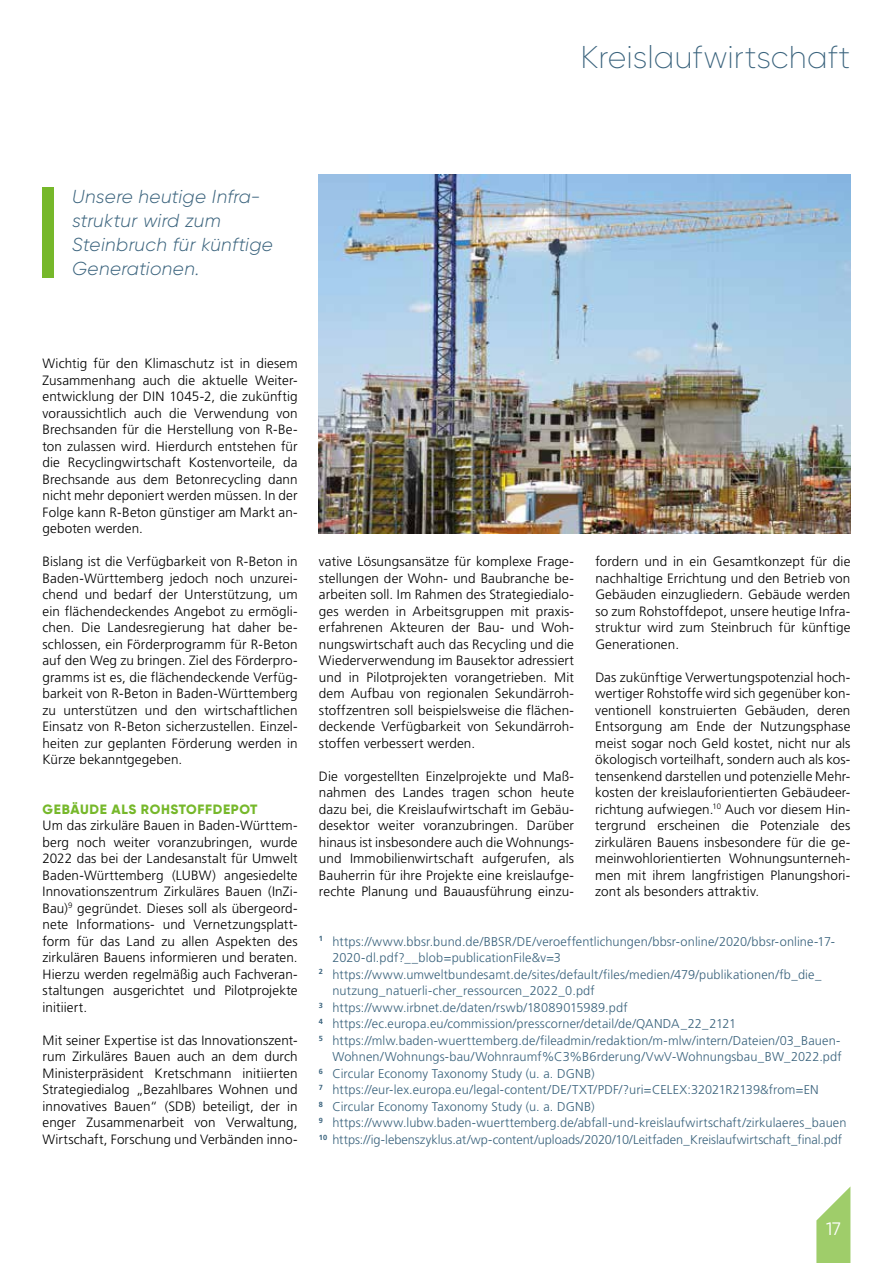
<style>
.page{position:relative;width:893px;height:1263px;background:#fff}
.page>*{position:absolute;margin:0;border:0;box-sizing:border-box;transform-origin:0 0}
.t1{font:200 31.5px "Gilroy";color:#39627c}
.t2{font:italic 300 18.75px/24px "Gilroy";letter-spacing:.02em;color:#39627c}
.t3{font:18px "Gilroy";color:#fff}
.t4{font:300 13.5px/16.5px "Frutiger";letter-spacing:.005em;color:#000;text-align:justify}
.t5{font:800 13.5px "Gilroy";letter-spacing:.05em;color:#76b82a}
.t6{font:300 12.75px "Frutiger";letter-spacing:.01em;color:#39627c}
</style>
<div class="page">
<img style="left:319px;top:174px;width:531px;height:359px">
<div style="left:42px;top:187px;width:11px;height:91px;background:#76b82a"></div>
<svg style="left:816px;top:1187px;width:34px;height:76px"></svg>
<h1 class="t1" style="left:581px;top:37px;width:271px">Kreislaufwirtschaft</h1>
<h2 class="t2" style="left:72px;top:184px;width:202px">Unsere heutige Infra&shy;struktur wird zum<br>Steinbruch für künftige<br>Generationen.</h2>
<p class="t4" style="left:43px;top:355px;width:257px">Wichtig für den Klimaschutz ist in diesem Zusammenhang auch die aktuelle Weiter&shy;entwicklung der DIN 1045-2, die zukünftig voraussichtlich auch die Verwendung von Brechsanden für die Herstellung von R-Be&shy;ton zulassen wird. Hierdurch entstehen für die Recyclingwirtschaft Kostenvorteile, da Brechsande aus dem Betonrecycling dann nicht mehr deponiert werden müssen. In der Folge kann R-Beton günstiger am Markt an&shy;geboten werden.</p>
<p class="t4" style="left:43px;top:553px;width:257px">Bislang ist die Verfügbarkeit von R-Beton in Baden-Württemberg jedoch noch unzurei&shy;chend und bedarf der Unterstützung, um ein flächendeckendes Angebot zu ermögli&shy;chen. Die Landesregierung hat daher be&shy;schlossen, ein Förderprogramm für R-Beton auf den Weg zu bringen. Ziel des Förderpro&shy;gramms ist es, die flächendeckende Verfüg&shy;barkeit von R-Beton in Baden-Württemberg zu unterstützen und den wirtschaftlichen Einsatz von R-Beton sicherzustellen. Einzel&shy;heiten zur geplanten Förderung werden in Kürze bekanntgegeben.</p>
<p class="t5" style="left:43px;top:800px;width:216px">GEBÄUDE ALS ROHSTOFFDEPOT</p>
<p class="t4" style="left:43px;top:817px;width:257px">Um das zirkuläre Bauen in Baden-Württem&shy;berg noch weiter voranzubringen, wurde 2022 das bei der Landesanstalt für Umwelt Baden-Württemberg (LUBW) angesiedelte Innovationszentrum Zirkuläres Bauen (InZi-Bau)<sup>9</sup> gegründet. Dieses soll als übergeord&shy;nete Informations- und Vernetzungsplatt&shy;form für das Land zu allen Aspekten des zirkulären Bauens informieren und beraten.<br>Hierzu werden regelmäßig auch Fachveran&shy;staltungen ausgerichtet und Pilotprojekte initiiert.</p>
<p class="t4" style="left:43px;top:1032px;width:257px">Mit seiner Expertise ist das Innovationszent&shy;rum Zirkuläres Bauen auch an dem durch Ministerpräsident Kretschmann initiierten Strategiedialog „Bezahlbares Wohnen und innovatives Bauen“ (SDB) beteiligt, der in enger Zusammenarbeit von Verwaltung, Wirtschaft, Forschung und Verbänden inno-</p>
<p class="t4" style="left:319px;top:553px;width:257px">vative Lösungsansätze für komplexe Frage&shy;stellungen der Wohn- und Baubranche be&shy;arbeiten soll. Im Rahmen des Strategiedialo&shy;ges werden in Arbeitsgruppen mit praxis&shy;erfahrenen Akteuren der Bau- und Woh&shy;nungswirtschaft auch das Recycling und die Wiederverwendung im Bausektor adressiert und in Pilotprojekten vorangetrieben. Mit dem Aufbau von regionalen Sekundärroh&shy;stoffzentren soll beispielsweise die flächen&shy;deckende Verfügbarkeit von Sekundärroh&shy;stoffen verbessert werden.</p>
<p class="t4" style="left:319px;top:768px;width:257px">Die vorgestellten Einzelprojekte und Maß&shy;nahmen des Landes tragen schon heute dazu bei, die Kreislaufwirtschaft im Gebäu&shy;desektor weiter voranzubringen. Darüber hinaus ist insbesondere auch die Wohnungs&shy;und Immobilienwirtschaft aufgerufen, als Bauherrin für ihre Projekte eine kreislaufge&shy;rechte Planung und Bauausführung einzu-</p>
<p class="t4" style="left:595px;top:553px;width:257px">fordern und in ein Gesamtkonzept für die nachhaltige Errichtung und den Betrieb von Gebäuden einzugliedern. Gebäude werden so zum Rohstoffdepot, unsere heutige Infra&shy;struktur wird zum Steinbruch für künftige Generationen.</p>
<p class="t4" style="left:595px;top:669px;width:257px">Das zukünftige Verwertungspotenzial hoch&shy;wertiger Rohstoffe wird sich gegenüber kon&shy;ventionell konstruierten Gebäuden, deren Entsorgung am Ende der Nutzungsphase meist sogar noch Geld kostet, nicht nur als ökologisch vorteilhaft, sondern auch als kos&shy;tensenkend darstellen und potenzielle Mehr&shy;kosten der kreislauforientierten Gebäudeer&shy;richtung aufwiegen.<sup>10</sup> Auch vor diesem Hin&shy;tergrund erscheinen die Potenziale des zirkulären Bauens insbesondere für die ge&shy;meinwohlorientierten Wohnungsunterneh&shy;men mit ihrem langfristigen Planungshori&shy;zont als besonders attraktiv.</p>
<p class="t6" style="left:319px;top:934px;width:517px"><sup>1</sup> https://www.bbsr.bund.de/BBSR/DE/veroeffentlichungen/bbsr-online/2020/bbsr-online-17-</p>
<p class="t6" style="left:332px;top:950px;width:230px">2020-dl.pdf?__blob=publicationFile&amp;v=3</p>
<p class="t6" style="left:319px;top:967px;width:504px"><sup>2</sup> https://www.umweltbundesamt.de/sites/default/files/medien/479/publikationen/fb_die_</p>
<p class="t6" style="left:332px;top:983px;width:264px">nutzung_natuerli-cher_ressourcen_2022_0.pdf</p>
<p class="t6" style="left:319px;top:1000px;width:310px"><sup>3</sup> https://www.irbnet.de/daten/rswb/18089015989.pdf</p>
<p class="t6" style="left:319px;top:1016px;width:419px"><sup>4</sup> https://ec.europa.eu/commission/presscorner/detail/de/QANDA_22_2121</p>
<p class="t6" style="left:319px;top:1033px;width:523px"><sup>5</sup> https://mlw.baden-wuerttemberg.de/fileadmin/redaktion/m-mlw/intern/Dateien/03_Bauen-</p>
<p class="t6" style="left:332px;top:1049px;width:511px">Wohnen/Wohnungs-bau/Wohnraumf%C3%B6rderung/VwV-Wohnungsbau_BW_2022.pdf</p>
<p class="t6" style="left:319px;top:1066px;width:277px"><sup>6</sup> Circular Economy Taxonomy Study (u. a. DGNB)</p>
<p class="t6" style="left:319px;top:1082px;width:501px"><sup>7</sup> https://eur-lex.europa.eu/legal-content/DE/TXT/PDF/?uri=CELEX:32021R2139&amp;from=EN</p>
<p class="t6" style="left:319px;top:1099px;width:277px"><sup>8</sup> Circular Economy Taxonomy Study (u. a. DGNB)</p>
<p class="t6" style="left:319px;top:1115px;width:529px"><sup>9</sup> https://www.lubw.baden-wuerttemberg.de/abfall-und-kreislaufwirtschaft/zirkulaeres_bauen</p>
<p class="t6" style="left:319px;top:1132px;width:525px"><sup>10</sup> https://ig-lebenszyklus.at/wp-content/uploads/2020/10/Leitfaden_Kreislaufwirtschaft_final.pdf</p>
<h3 class="t3" style="left:826px;top:1217px;width:16px">17</h3>
</div>
